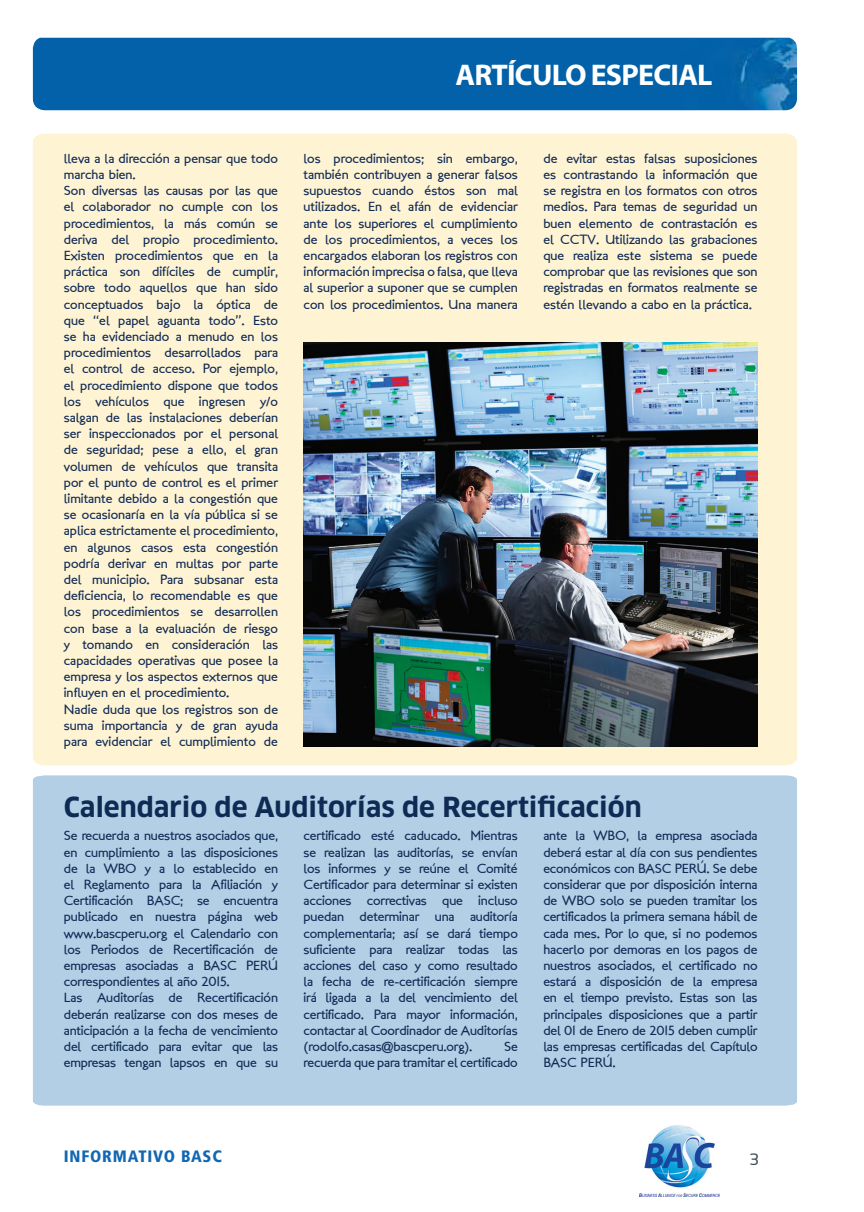
<style>
.page{position:relative;width:864px;height:1212px;background:#fff}
.page>*{position:absolute;margin:0;border:0;box-sizing:border-box;transform-origin:0 0}
.Heading_1{font:700 30px "Myriad Pro";letter-spacing:-.025em;color:#fff}
.Heading_1-2{font:700 27px "Clan";color:#102a56}
.t1{font:900 condensed 16.5px "Frutiger LT Std";letter-spacing:.05em;color:#1266b2}
.t2{font:16.5px "Sansation";color:#3d4f51}
.Heading_1-3{font:13.5px/16.2px "London Between";letter-spacing:-.01em;color:#102a56;text-align:justify}
</style>
<div class="page">
<img style="left:639px;top:1126px;width:80px;height:70px">
<div style="left:33px;top:134px;width:763px;height:631px;background:#fef3d2"></div>
<div style="left:33px;top:775px;width:763px;height:331px;background:#b3cfe5"></div>
<div style="left:33px;top:38px;width:763px;height:72px;background:#0261a8"></div>
<img style="left:303px;top:342px;width:454px;height:404px">
<p class="Heading_1" style="left:455px;top:55px;width:258px">ARTÍCULO ESPECIAL</p>
<p class="Heading_1-3" style="left:64px;top:150px;width:216px">lleva a la dirección a pensar que todo marcha bien.</p>
<p class="Heading_1-3" style="left:64px;top:183px;width:216px">Son diversas las causas por las que el colaborador no cumple con los procedimientos, la más común se deriva del propio procedimiento.<br>Existen procedimientos que en la práctica son difíciles de cumplir, sobre todo aquellos que han sido conceptuados bajo la óptica de que “el papel aguanta todo”. Esto se ha evidenciado a menudo en los procedimientos desarrollados para el control de acceso. Por ejemplo, el procedimiento dispone que todos los vehículos que ingresen y/o salgan de las instalaciones deberían ser inspeccionados por el personal de seguridad; pese a ello, el gran volumen de vehículos que transita por el punto de control es el primer limitante debido a la congestión que se ocasionaría en la vía pública si se aplica estrictamente el procedimiento, en algunos casos esta congestión podría derivar en multas por parte del municipio. Para subsanar esta deficiencia, lo recomendable es que los procedimientos se desarrollen con base a la evaluación de riesgo y tomando en consideración las capacidades operativas que posee la empresa y los aspectos externos que influyen en el procedimiento.</p>
<p class="Heading_1-3" style="left:64px;top:701px;width:216px">Nadie duda que los registros son de suma importancia y de gran ayuda para evidenciar el cumplimiento de</p>
<p class="Heading_1-3" style="left:303px;top:150px;width:216px">los procedimientos; sin embargo, también contribuyen a generar falsos supuestos cuando éstos son mal utilizados. En el afán de evidenciar ante los superiores el cumplimiento de los procedimientos, a veces los encargados elaboran los registros con información imprecisa o falsa, que lleva al superior a suponer que se cumplen con los procedimientos. Una manera</p>
<p class="Heading_1-3" style="left:543px;top:150px;width:216px">de evitar estas falsas suposiciones es contrastando la información que se registra en los formatos con otros medios. Para temas de seguridad un buen elemento de contrastación es el CCTV. Utilizando las grabaciones que realiza este sistema se puede comprobar que las revisiones que son registradas en formatos realmente se estén llevando a cabo en la práctica.</p>
<p class="Heading_1-2" style="left:64px;top:792px;width:579px">Calendario de Auditorías de Recertificación</p>
<p class="Heading_1-3" style="left:64px;top:828px;width:216px">Se recuerda a nuestros asociados que, en cumplimiento a las disposiciones de la WBO y a lo establecido en el Reglamento para la Afiliación y Certificación BASC; se encuentra publicado en nuestra página web www.bascperu.org el Calendario con los Periodos de Recertificación de empresas asociadas a BASC PERÚ correspondientes al año 2015.</p>
<p class="Heading_1-3" style="left:64px;top:990px;width:216px">Las Auditorías de Recertificación deberán realizarse con dos meses de anticipación a la fecha de vencimiento del certificado para evitar que las empresas tengan lapsos en que su</p>
<p class="Heading_1-3" style="left:303px;top:828px;width:216px">certificado esté caducado. Mientras se realizan las auditorías, se envían los informes y se reúne el Comité Certificador para determinar si existen acciones correctivas que incluso puedan determinar una auditoría complementaria; así se dará tiempo suficiente para realizar todas las acciones del caso y como resultado la fecha de re-certificación siempre irá ligada a la del vencimiento del certificado. Para mayor información, contactar al Coordinador de Auditorías (rodolfo.casas@bascperu.org).</p>
<p class="Heading_1-3" style="left:543px;top:828px;width:216px">ante la WBO, la empresa asociada deberá estar al día con sus pendientes económicos con BASC PERÚ. Se debe considerar que por disposición interna de WBO solo se pueden tramitar los certificados la primera semana hábil de cada mes. Por lo que, si no podemos hacerlo por demoras en los pagos de nuestros asociados, el certificado no estará a disposición de la empresa en el tiempo previsto. Estas son las principales disposiciones que a partir del 01 de Enero de 2015 deben cumplir las empresas certificadas del Capítulo BASC PERÚ.</p>
<p class="Heading_1-3" style="left:303px;top:1038px;width:216px;text-align:right">Se<br>recuerda que para tramitar el certificado</p>
<p class="t1" style="left:64px;top:1146px;width:159px">INFORMATIVO BASC</p>
<p class="t2" style="left:749px;top:1149px;width:11px">3</p>
</div>
